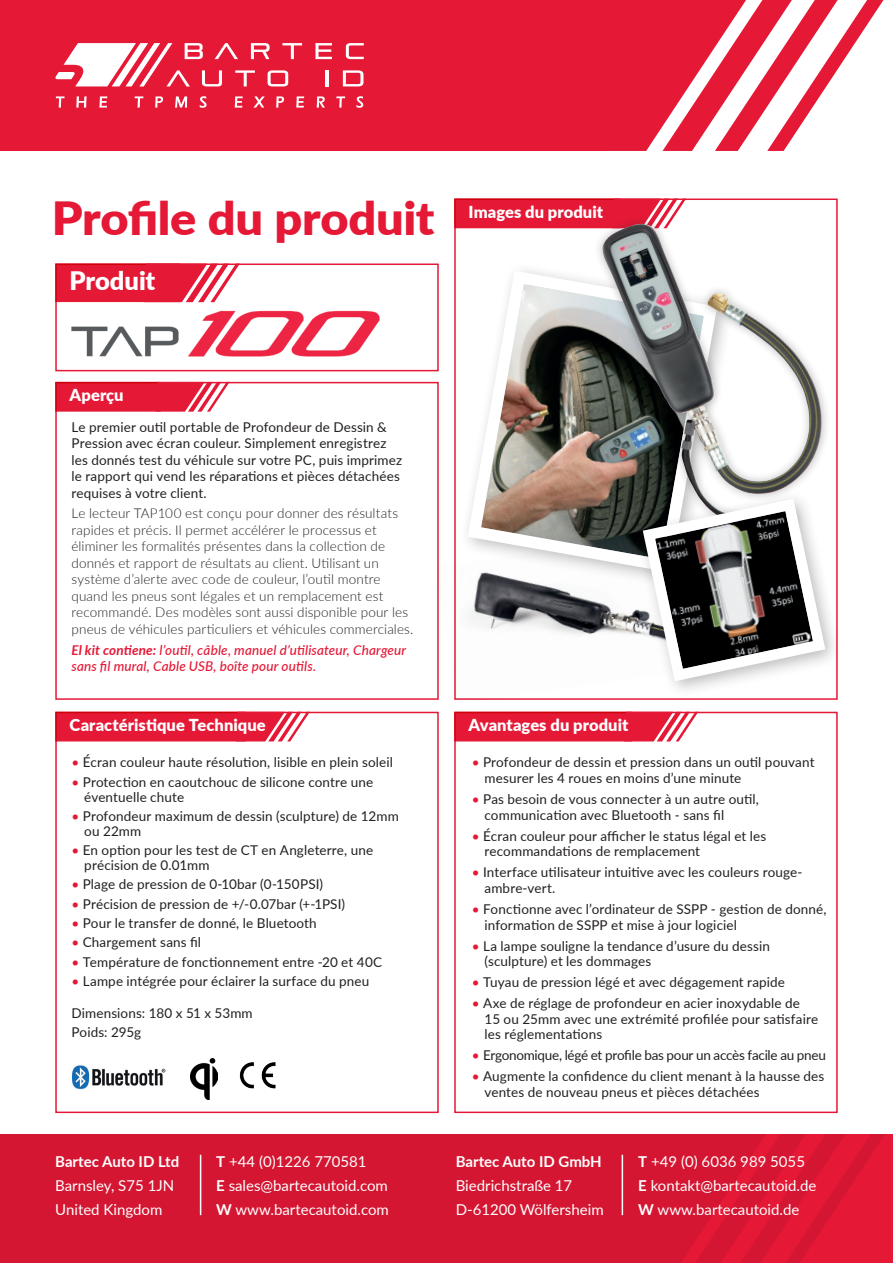
<style>
.page{position:relative;width:893px;height:1263px;background:#fff}
.page>*{position:absolute;margin:0;border:0;box-sizing:border-box;transform-origin:0 0}
.t1{font:900 45.75px "Lato";letter-spacing:-.005em;color:#e51836;scale:1.06 1}
.t2{font:900 25.5px "Lato";letter-spacing:-.005em;color:#fff}
.t3{font:900 16.5px "Lato";letter-spacing:.005em;color:#fff}
.t4{font:15px/24px "Lato";color:#fff}
.t5{font:700 15px "Lato";color:#fff}
.t6{font:13.5px/15.8px "Lato";letter-spacing:.01em;color:#231f20}
.t7{font:300 13.5px/16.5px "Lato";letter-spacing:.01em;color:#231f20}
.t8{font:italic 500 13.5px/16.5px "Lato";letter-spacing:.015em;color:#e51836}
.t9{font:13.5px "Lato";letter-spacing:-.02em;color:#231f20}
.s1{font-weight:700}
.s2{color:#e51836}
</style>
<div class="page">
<div style="left:55px;top:382px;width:384px;height:318px;border:2px solid #e51836"></div>
<div style="left:55px;top:382px;width:106px;height:30px;background:#e51836;border:2px solid #e51836"></div>
<svg style="left:156px;top:382px;width:74px;height:30px"></svg>
<div style="left:0;top:0;width:610px;height:151px;background:#e51836"></div>
<svg style="left:610px;top:0;width:273px;height:151px"></svg>
<svg style="left:315px;top:43px;width:17px;height:16px"></svg>
<svg style="left:346px;top:43px;width:18px;height:16px"></svg>
<svg style="left:55px;top:43px;width:247px;height:43px"></svg>
<hr style="left:325px;top:70px;width:3px;height:16px;background:#fff">
<svg style="left:343px;top:70px;width:20px;height:16px"></svg>
<svg style="left:56px;top:96px;width:9px;height:12px"></svg>
<svg style="left:76px;top:96px;width:11px;height:12px"></svg>
<svg style="left:99px;top:96px;width:8px;height:12px"></svg>
<svg style="left:135px;top:96px;width:8px;height:12px"></svg>
<svg style="left:155px;top:96px;width:8px;height:12px"></svg>
<svg style="left:175px;top:96px;width:12px;height:12px"></svg>
<svg style="left:200px;top:96px;width:7px;height:12px"></svg>
<svg style="left:235px;top:96px;width:8px;height:12px"></svg>
<svg style="left:253px;top:96px;width:12px;height:12px"></svg>
<svg style="left:276px;top:96px;width:8px;height:12px"></svg>
<svg style="left:296px;top:96px;width:8px;height:12px"></svg>
<svg style="left:317px;top:96px;width:8px;height:12px"></svg>
<svg style="left:336px;top:96px;width:9px;height:12px"></svg>
<svg style="left:356px;top:96px;width:7px;height:12px"></svg>
<div style="left:55px;top:263px;width:384px;height:108px;border:2px solid #e51836"></div>
<div style="left:55px;top:712px;width:384px;height:401px;border:2px solid #e51836"></div>
<div style="left:454px;top:712px;width:384px;height:401px;border:2px solid #e51836"></div>
<div style="left:55px;top:263px;width:125px;height:39px;background:#e51836;border:2px solid #e51836"></div>
<div style="left:454px;top:198px;width:166px;height:30px;background:#e51836;border:2px solid #e51836"></div>
<div style="left:55px;top:712px;width:191px;height:29px;background:#e51836;border:2px solid #e51836"></div>
<div style="left:454px;top:712px;width:178px;height:29px;background:#e51836;border:2px solid #e51836"></div>
<svg style="left:144px;top:263px;width:96px;height:39px"></svg>
<svg style="left:624px;top:712px;width:74px;height:29px"></svg>
<svg style="left:236px;top:712px;width:74px;height:29px"></svg>
<svg style="left:612px;top:198px;width:74px;height:17px"></svg>
<img style="left:71px;top:310px;width:309px;height:47px">
<img style="left:436px;top:536px;width:241px;height:164px">
<div style="left:459px;top:262px;width:276px;height:328px;background:#231f20;opacity:.3"></div>
<svg style="left:461px;top:264px;width:173px;height:315px"></svg>
<div style="left:593px;top:215px;width:239px;height:319px;background:#231f20;opacity:.3"></div>
<img style="left:602px;top:225px;width:220px;height:300px">
<div style="left:634px;top:490px;width:209px;height:209px;background:#231f20;opacity:.3"></div>
<svg style="left:637px;top:492px;width:195px;height:195px"></svg>
<img style="left:71px;top:1065px;width:95px;height:25px">
<img style="left:239px;top:1062px;width:37px;height:27px">
<img style="left:190px;top:1059px;width:27px;height:40px">
<div style="left:0;top:1134px;width:686px;height:129px;background:#d41632"></div>
<svg style="left:686px;top:1134px;width:199px;height:129px;background:#dc1734"></svg>
<hr style="left:200px;top:1155px;width:1px;height:60px;background:#fff">
<hr style="left:622px;top:1155px;width:1px;height:60px;background:#fff">
<p class="t1" style="left:52px;top:184px;width:363px">Profile du produit</p>
<p class="t3" style="left:468px;top:199px;width:136px">Images du produit</p>
<p class="t2" style="left:70px;top:262px;width:87px">Produit</p>
<p class="t3" style="left:70px;top:383px;width:56px">Aperçu</p>
<p class="t6" style="left:72px;top:418px;width:332px;line-height:16.5px">Le premier outil portable de Profondeur de Dessin &amp; Pression avec écran couleur. Simplement enregistrez les donnés test du véhicule sur votre PC, puis imprimez le rapport qui vend les réparations et pièces détachées requises à votre client.</p>
<p class="t7" style="left:72px;top:505px;width:343px">Le lecteur TAP100 est conçu pour donner des résultats rapides et précis. Il permet accélérer le processus et éliminer les formalités présentes dans la collection de donnés et rapport de résultats au client. Utilisant un système d’alerte avec code de couleur, l’outil montre quand les pneus sont légales et un remplacement est recommandé. Des modèles sont aussi disponible pour les pneus de véhicules particuliers et véhicules commerciales.</p>
<p class="t8" style="left:72px;top:641px;width:336px"><span class="s1">El kit contiene:</span> l’outil, câble, manuel d’utilisateur, Chargeur sans fil mural, Cable USB, boîte pour outils.</p>
<p class="t3" style="left:70px;top:712px;width:198px">Caractéristique Technique</p>
<p class="t3" style="left:468px;top:712px;width:161px">Avantages du produit</p>
<p class="t6" style="left:72px;top:754px;width:323px"><span class="s2">•</span> Écran couleur haute résolution, lisible en plein soleil</p>
<p class="t6" style="left:84px;top:774px;width:290px;line-height:15px;text-indent:-13px"><span class="s2">•</span> Protection en caoutchouc de silicone contre une éventuelle chute</p>
<p class="t6" style="left:84px;top:808px;width:316px;line-height:15px;text-indent:-13px"><span class="s2">•</span> Profondeur maximum de dessin (sculpture) de 12mm ou 22mm</p>
<p class="t6" style="left:84px;top:842px;width:290px;line-height:15px;text-indent:-13px"><span class="s2">•</span> En option pour les test de CT en Angleterre, une précision de 0.01mm</p>
<p class="t6" style="left:72px;top:876px;width:253px"><span class="s2">•</span> Plage de pression de 0-10bar (0-150PSI)</p>
<p class="t6" style="left:72px;top:895px;width:275px"><span class="s2">•</span> Précision de pression de +/-0.07bar (+-1PSI)</p>
<p class="t6" style="left:72px;top:915px;width:247px"><span class="s2">•</span> Pour le transfer de donné, le Bluetooth</p>
<p class="t6" style="left:72px;top:934px;width:131px"><span class="s2">•</span> Chargement sans fil</p>
<p class="t6" style="left:72px;top:953px;width:312px"><span class="s2">•</span> Température de fonctionnement entre -20 et 40C</p>
<p class="t6" style="left:72px;top:972px;width:299px"><span class="s2">•</span> Lampe intégrée pour éclairer la surface du pneu</p>
<p class="t6" style="left:72px;top:1004px;width:183px">Dimensions: 180 x 51 x 53mm</p>
<p class="t6" style="left:72px;top:1024px;width:71px">Poids: 295g</p>
<p class="t5" style="left:55px;top:1150px;width:126px">Bartec Auto ID Ltd</p>
<p class="t4" style="left:55px;top:1173px;width:120px">Barnsley, S75 1JN</p>
<p class="t4" style="left:55px;top:1197px;width:109px">United Kingdom</p>
<p class="t4" style="left:216px;top:1148px;width:152px"><span class="s1">T</span> +44 (0)1226 770581</p>
<p class="t4" style="left:216px;top:1172px;width:174px"><span class="s1">E</span> sales@bartecautoid.com<br><span class="s1">W</span> www.bartecautoid.com</p>
<p class="t6" style="left:484px;top:754px;width:331px;text-indent:-13px"><span class="s2">•</span> Profondeur de dessin et pression dans un outil pouvant mesurer les 4 roues en moins d’une minute</p>
<p class="t6" style="left:484px;top:791px;width:276px;text-indent:-13px"><span class="s2">•</span> Pas besoin de vous connecter à un autre outil, communication avec Bluetooth - sans fil</p>
<p class="t6" style="left:484px;top:827px;width:283px;text-indent:-13px"><span class="s2">•</span> Écran couleur pour afficher le status légal et les recommandations de remplacement</p>
<p class="t6" style="left:484px;top:864px;width:319px;text-indent:-13px"><span class="s2">•</span> Interface utilisateur intuitive avec les couleurs rouge&shy;ambre-vert.</p>
<p class="t6" style="left:484px;top:900px;width:344px;text-indent:-13px"><span class="s2">•</span> Fonctionne avec l’ordinateur de SSPP - gestion de donné, information de SSPP et mise à jour logiciel</p>
<p class="t6" style="left:484px;top:937px;width:287px;text-indent:-13px"><span class="s2">•</span> La lampe souligne la tendance d’usure du dessin (sculpture) et les dommages</p>
<p class="t6" style="left:472px;top:974px;width:315px"><span class="s2">•</span> Tuyau de pression légé et avec dégagement rapide</p>
<p class="t6" style="left:484px;top:994px;width:335px;text-indent:-13px"><span class="s2">•</span> Axe de réglage de profondeur en acier inoxydable de<br>15 ou 25mm avec une extrémité profilée pour satisfaire les réglementations</p>
<p class="t9" style="left:472px;top:1046px;width:356px"><span class="s2">•</span> Ergonomique, légé et profile bas pour un accès facile au pneu</p>
<p class="t6" style="left:484px;top:1068px;width:341px;text-indent:-13px"><span class="s2">•</span> Augmente la confidence du client menant à la hausse des ventes de nouveau pneus et pièces détachées</p>
<p class="t5" style="left:456px;top:1150px;width:148px">Bartec Auto ID GmbH</p>
<p class="t4" style="left:456px;top:1173px;width:149px">Biedrichstraße 17<br>D-61200 Wölfersheim</p>
<p class="t4" style="left:638px;top:1148px;width:168px"><span class="s1">T</span> +49 (0) 6036 989 5055</p>
<p class="t4" style="left:638px;top:1172px;width:180px"><span class="s1">E</span> kontakt@bartecautoid.de</p>
<p class="t4" style="left:638px;top:1196px;width:163px"><span class="s1">W</span> www.bartecautoid.de</p>
</div>
